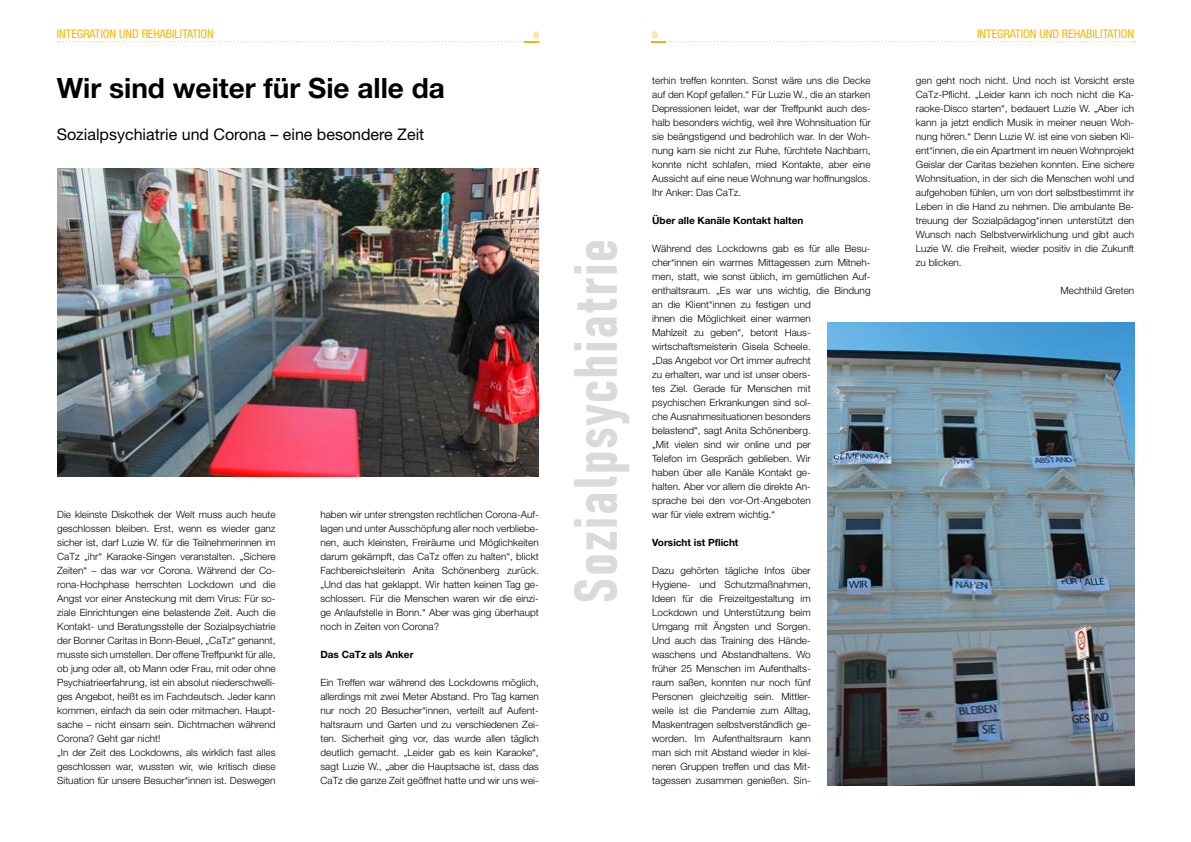
<style>
.page{position:relative;width:1191px;height:842px;background:#fff}
.page>*{position:absolute;margin:0;border:0;box-sizing:border-box;transform-origin:0 0}
.t1{font:60px "Bahnschrift";letter-spacing:.025em;color:#dadada}
.t2{font:700 28px "Helvetica Neue";color:#000}
.t3{font:16px "Helvetica Neue";color:#000}
.t4{font:condensed 12px "Helvetica Neue";color:#f7b500}
.t5{font:300 10px/14px "Helvetica Neue";color:#000;text-align:justify}
.t6{font:700 10px "Helvetica Neue";color:#000}
.t7{font:300 9px "Helvetica Neue";color:#f7b500}
</style>
<div class="page">
<svg style="left:57px;top:41px;width:482px;height:2px"></svg>
<svg style="left:651px;top:41px;width:483px;height:1px"></svg>
<img style="left:57px;top:169px;width:482px;height:307px">
<img style="left:827px;top:322px;width:307px;height:463px">
<p class="t4" style="left:57px;top:27px;width:159px">INTEGRATION UND REHABILITATION</p>
<p class="t7" style="left:534px;top:29px;width:7px">8</p>
<p class="t7" style="left:652px;top:29px;width:7px">9</p>
<p class="t4" style="left:977px;top:27px;width:159px">INTEGRATION UND REHABILITATION</p>
<h2 class="t2" style="left:57px;top:71px;width:390px">Wir sind weiter für Sie alle da</h2>
<h3 class="t3" style="left:57px;top:125px;width:369px">Sozialpsychiatrie und Corona – eine besondere Zeit</h3>
<p class="t5" style="left:57px;top:507px;width:220px;text-align:left">Die kleinste Diskothek der Welt muss auch heute geschlossen bleiben. Erst, wenn es wieder ganz sicher ist, darf Luzie W. für die Teilnehmerinnen im CaTz „ihr“ Karaoke-Singen veranstalten. „Sichere Zeiten“ – das war vor Corona. Während der Co&shy;rona-Hochphase herrschten Lockdown und die Angst vor einer Ansteckung mit dem Virus: Für so&shy;ziale Einrichtungen eine belastende Zeit. Auch die Kontakt- und Beratungsstelle der Sozialpsychiatrie der Bonner Caritas in Bonn-Beuel, „CaTz“ genannt, musste sich umstellen. Der offene Treffpunkt für alle, ob jung oder alt, ob Mann oder Frau, mit oder ohne Psychiatrieerfahrung, ist ein absolut niederschwelli&shy;ges Angebot, heißt es im Fachdeutsch. Jeder kann kommen, einfach da sein oder mitmachen. Haupt&shy;sache – nicht einsam sein. Dichtmachen während Corona? Geht gar nicht!<br>„In der Zeit des Lockdowns, als wirklich fast alles geschlossen war, wussten wir, wie kritisch diese Situation für unsere Besucher*innen ist. Deswegen</p>
<p class="t5" style="left:320px;top:507px;width:220px">haben wir unter strengsten rechtlichen Corona-Auf&shy;lagen und unter Ausschöpfung aller noch verbliebe&shy;nen, auch kleinsten, Freiräume und Möglichkeiten darum gekämpft, das CaTz offen zu halten“, blickt Fachbereichsleiterin Anita Schönenberg zurück. „Und das hat geklappt. Wir hatten keinen Tag ge&shy;schlossen. Für die Menschen waren wir die einzi&shy;ge Anlaufstelle in Bonn.“ Aber was ging überhaupt noch in Zeiten von Corona?</p>
<p class="t6" style="left:320px;top:648px;width:95px">Das CaTz als Anker</p>
<p class="t5" style="left:320px;top:675px;width:220px">Ein Treffen war während des Lockdowns möglich, allerdings mit zwei Meter Abstand. Pro Tag kamen nur noch 20 Besucher*innen, verteilt auf Aufent&shy;haltsraum und Garten und zu verschiedenen Zei&shy;ten. Sicherheit ging vor, das wurde allen täglich deutlich gemacht. „Leider gab es kein Karaoke“, sagt Luzie W., „aber die Hauptsache ist, dass das CaTz die ganze Zeit geöffnet hatte und wir uns wei-</p>
<h1 class="t1" style="left:550px;top:603px;width:366px;rotate:-90deg">Sozialpsychiatrie</h1>
<p class="t5" style="left:652px;top:73px;width:220px">terhin treffen konnten. Sonst wäre uns die Decke auf den Kopf gefallen.“ Für Luzie W., die an starken Depressionen leidet, war der Treffpunkt auch des&shy;halb besonders wichtig, weil ihre Wohnsituation für sie beängstigend und bedrohlich war. In der Woh&shy;nung kam sie nicht zur Ruhe, fürchtete Nachbarn, konnte nicht schlafen, mied Kontakte, aber eine Aussicht auf eine neue Wohnung war hoffnungslos.<br>Ihr Anker: Das CaTz.</p>
<p class="t6" style="left:652px;top:214px;width:153px">Über alle Kanäle Kontakt halten</p>
<p class="t5" style="left:652px;top:241px;width:220px;text-align:left">Während des Lockdowns gab es für alle Besu&shy;cher*innen ein warmes Mittagessen zum Mitneh&shy;men, statt, wie sonst üblich, im gemütlichen Auf&shy;enthaltsraum. „Es war uns wichtig, die Bindung an die Klient*innen zu festigen und<br>ihnen die Möglichkeit einer warmen<br>Mahlzeit zu geben“, betont Haus&shy;wirtschaftsmeisterin Gisela Scheele.<br>„Das Angebot vor Ort immer aufrecht<br>zu erhalten, war und ist unser obers-<br>tes Ziel. Gerade für Menschen mit<br>psychischen Erkrankungen sind sol-<br>che Ausnahmesituationen besonders<br>belastend“, sagt Anita Schönenberg.<br>„Mit vielen sind wir online und per<br>Telefon im Gespräch geblieben. Wir<br>haben über alle Kanäle Kontakt ge-<br>halten. Aber vor allem die direkte An-<br>sprache bei den vor-Ort-Angeboten<br>war für viele extrem wichtig.“</p>
<p class="t6" style="left:652px;top:536px;width:88px">Vorsicht ist Pflicht</p>
<p class="t5" style="left:652px;top:563px;width:160px">Dazu gehörten tägliche Infos über Hygiene- und Schutzmaßnahmen, Ideen für die Freizeitgestaltung im Lockdown und Unterstützung beim Umgang mit Ängsten und Sorgen.<br>Und auch das Training des Hände&shy;waschens und Abstandhaltens. Wo früher 25 Menschen im Aufenthalts&shy;raum saßen, konnten nur noch fünf Personen gleichzeitig sein. Mittler&shy;weile ist die Pandemie zum Alltag, Maskentragen selbstverständlich ge&shy;worden. Im Aufenthaltsraum kann man sich mit Abstand wieder in klei&shy;neren Gruppen treffen und das Mit&shy;tagessen zusammen genießen. Sin-</p>
<p class="t5" style="left:916px;top:73px;width:220px">gen geht noch nicht. Und noch ist Vorsicht erste CaTz-Pflicht. „Leider kann ich noch nicht die Ka&shy;raoke-Disco starten“, bedauert Luzie W. „Aber ich kann ja jetzt endlich Musik in meiner neuen Woh&shy;nung hören.“ Denn Luzie W. ist eine von sieben Kli&shy;ent*innen, die ein Apartment im neuen Wohnprojekt Geislar der Caritas beziehen konnten. Eine sichere Wohnsituation, in der sich die Menschen wohl und aufgehoben fühlen, um von dort selbstbestimmt ihr Leben in die Hand zu nehmen. Die ambulante Be&shy;treuung der Sozialpädagog*innen unterstützt den Wunsch nach Selbstverwirklichung und gibt auch Luzie W. die Freiheit, wieder positiv in die Zukunft zu blicken.</p>
<p class="t5" style="left:1060px;top:283px;width:75px">Mechthild Greten</p>
</div>
